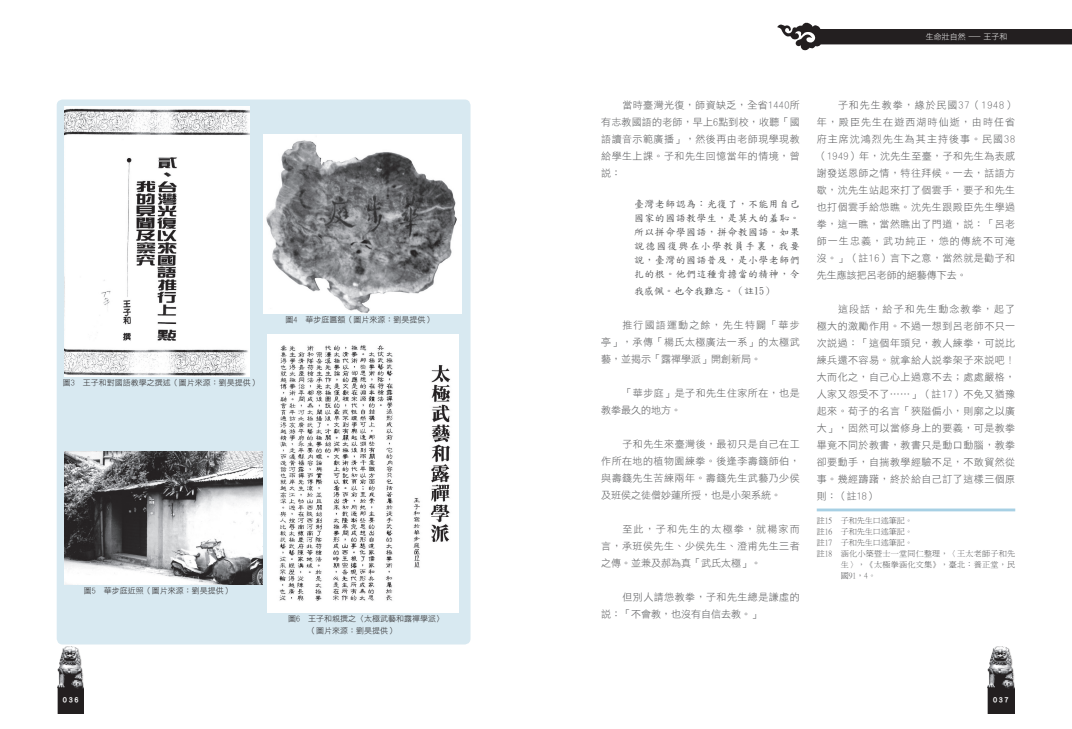
<style>
.page{position:relative;width:1072px;height:729px;background:#fff}
.page>*{position:absolute;margin:0;border:0;box-sizing:border-box;transform-origin:0 0}
.T_表格標題1-壹貳參{font:10px/17px "DF Hei Lt HK BF";letter-spacing:.045em;color:#57585a;text-align:justify}
.T_表格標題1-壹貳參-2{font:10px/14px "DF Kai Shu SB Estd BF";letter-spacing:.035em;color:#57585a;text-align:justify}
.T_表格標題1-壹貳參-3{font:10px "DF Kai Shu SB Estd BF";color:#57585a}
.圖說黑{font:8px/12px "DF Hei Lt HK BF";color:#231f20}
.打淡80_的字{font:8px/11px "P Ming Li U";color:#57585a;text-align:justify}
.t1{font:8px "DF Hei Lt HK BF";color:#fff}
.t2{font:8px "DF Hei Bd HKP BF";letter-spacing:.2em;color:#fff}
</style>
<div class="page">
<img style="left:58px;top:646px;width:26px;height:67px">
<svg style="left:777px;top:22px;width:295px;height:29px"></svg>
<img style="left:987px;top:646px;width:27px;height:67px">
<div style="left:57px;top:99px;width:413px;height:545px;background:#d8e9f1;border-radius:6px"></div>
<hr style="left:816px;top:508px;width:199px;height:3px;background:#a7d0e4">
<img style="left:64px;top:106px;width:186px;height:270px">
<img style="left:263px;top:134px;width:198px;height:179px">
<img style="left:64px;top:452px;width:198px;height:132px">
<img style="left:268px;top:335px;width:191px;height:277px">
<p class="圖說黑" style="left:63px;top:377px;width:198px">圖3　王子和對國語教學之撰述（圖片來源：劉昊提供）</p>
<p class="圖說黑" style="left:285px;top:314px;width:149px">圖4　華步庭匾額（圖片來源：劉昊提供）</p>
<p class="圖說黑" style="left:84px;top:584px;width:149px">圖5　華步庭近照（圖片來源：劉昊提供）</p>
<p class="圖說黑" style="left:308px;top:612px;width:137px;text-indent:-20px">圖6　王子和親撰之〈太極武藝和露禪學派〉（圖片來源：劉昊提供）</p>
<p class="t1" style="left:926px;top:33px;width:83px">生命壯自然－王子和</p>
<p class="T_表格標題1-壹貳參" style="left:601px;top:96px;width:200px;text-indent:21px">當時臺灣光復，師資缺乏，全省1440所有志教國語的老師，早上6點到校，收聽「國語讀音示範廣播」，然後再由老師現學現教給學生上課。子和先生回憶當年的情境，曾說：</p>
<p class="T_表格標題1-壹貳參-2" style="left:634px;top:196px;width:167px">臺灣老師認為：光復了，不能用自己國家的國語教學生，是莫大的羞恥。所以拼命學國語，拼命教國語。如果說德國復興在小學教員手裏，我要說，臺灣的國語普及，是小學老師們扎的根。他們這種肯擔當的精神，令</p>
<p class="T_表格標題1-壹貳參-3" style="left:634px;top:285px;width:141px">我感佩。也令我難忘。（註15）</p>
<p class="T_表格標題1-壹貳參" style="left:601px;top:316px;width:200px;text-indent:21px">推行國語運動之餘，先生特闢「華步亭」，承傳「楊氏太極廣法一系」的太極武藝，並揭示「露禪學派」開創新局。</p>
<p class="T_表格標題1-壹貳參" style="left:601px;top:384px;width:200px;text-indent:21px">「華步庭」是子和先生住家所在，也是教拳最久的地方。</p>
<p class="T_表格標題1-壹貳參" style="left:601px;top:435px;width:200px;text-indent:21px">子和先生來臺灣後，最初只是自己在工作所在地的植物園練拳。後逢李壽籛師伯，與壽籛先生苦練兩年。壽籛先生武藝乃少侯及班侯之徒僧妙蓮所授，也是小架系統。</p>
<p class="T_表格標題1-壹貳參" style="left:601px;top:520px;width:200px;text-indent:21px">至此，子和先生的太極拳，就楊家而言，承班侯先生、少侯先生、澄甫先生三者之傳。並兼及郝為真「武氏太極」。</p>
<p class="T_表格標題1-壹貳參" style="left:601px;top:588px;width:200px;text-indent:21px">但別人請怹教拳，子和先生總是謙虛的說：「不會教，也沒有自信去教。」</p>
<p class="T_表格標題1-壹貳參" style="left:816px;top:96px;width:200px;text-indent:21px">子和先生教拳，緣於民國37（1948）年，殿臣先生在遊西湖時仙逝，由時任省府主席沈鴻烈先生為其主持後事。民國38（1949）年，沈先生至臺，子和先生為表感謝發送恩師之情，特往拜候。一去，話語方歇，沈先生站起來打了個雲手，要子和先生也打個雲手給怹瞧。沈先生跟殿臣先生學過拳，這一瞧，當然瞧出了門道，說：「呂老師一生忠義，武功純正，怹的傳統不可淹沒。」（註16）言下之意，當然就是勸子和先生應該把呂老師的絕藝傳下去。</p>
<p class="T_表格標題1-壹貳參" style="left:816px;top:300px;width:200px;text-indent:21px">這段話，給子和先生動念教拳，起了極大的激勵作用。不過一想到呂老師不只一次說過：「這個年頭兒，教人練拳，可說比練兵還不容易。就拿給人說拳架子來說吧！大而化之，自己心上過意不去；處處嚴格，人家又怨受不了……」（註17）不免又猶豫起來。荀子的名言「狹隘偏小，則廓之以廣大」，固然可以當修身上的要義，可是教拳畢竟不同於教書，教書只是動口動腦，教拳卻要動手，自揣教學經驗不足，不敢貿然從事。幾經躊躇，終於給自己訂了這樣三個原則：（註18）</p>
<p class="打淡80_的字" style="left:816px;top:515px;width:97px">註15 子和先生口述筆記。</p>
<p class="打淡80_的字" style="left:816px;top:526px;width:97px">註16 子和先生口述筆記。</p>
<p class="打淡80_的字" style="left:816px;top:537px;width:97px">註17 子和先生口述筆記。</p>
<p class="打淡80_的字" style="left:840px;top:548px;width:176px;text-indent:-24px">註18 涵化小築暨士一堂同仁整理，〈王太老師子和先生〉，《太極拳涵化文集》，臺北：養正堂，民國91，4。</p>
<p class="t2" style="left:63px;top:695px;width:17px">036</p>
<p class="t2" style="left:993px;top:695px;width:17px">037</p>
</div>
